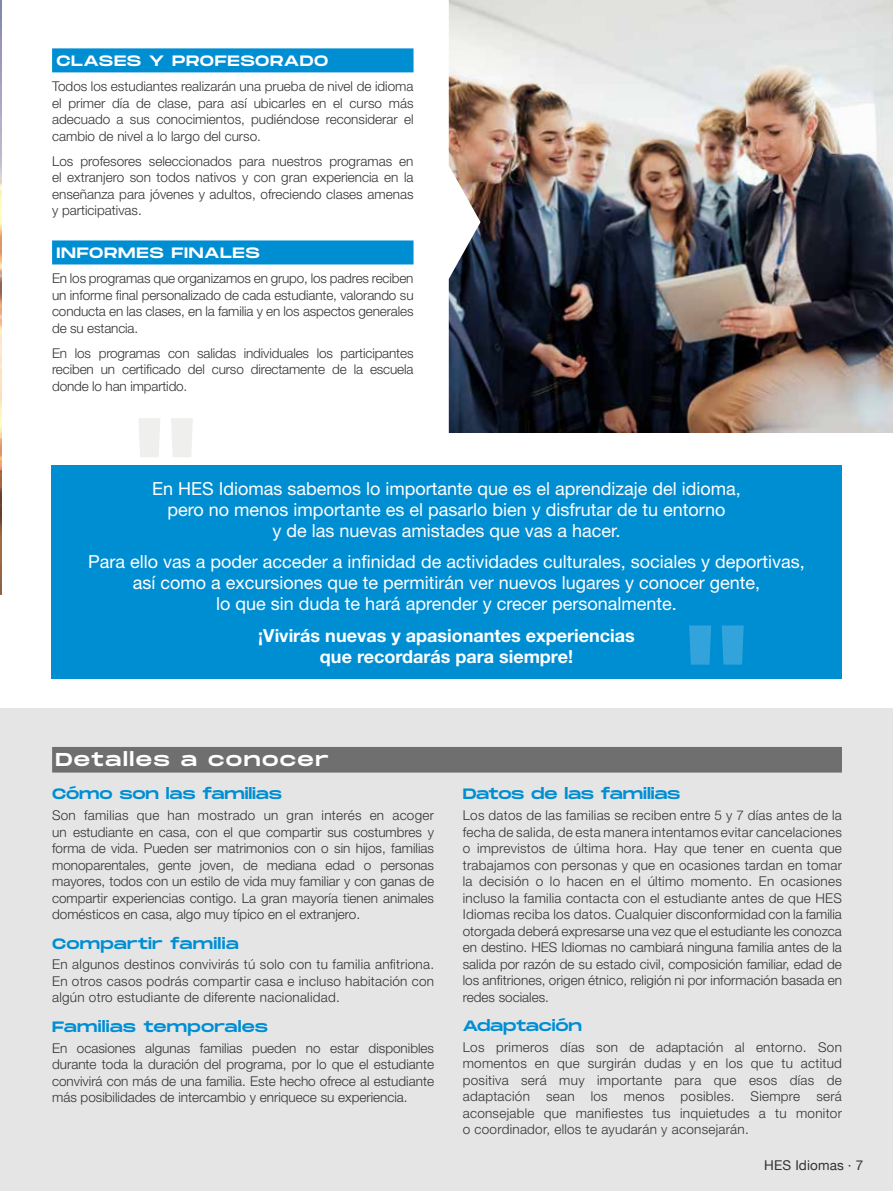
<style>
.page{position:relative;width:893px;height:1191px;background:#fff}
.page>*{position:absolute;margin:0;border:0;box-sizing:border-box;transform-origin:0 0}
.t1{font:122.4px "Monument Extended";color:#fff}
.t2{font:18.6px "Monument Extended";letter-spacing:.07em;color:#fff}
.t3{font:18px/21px "Helvetica Neue LT Std";color:#fff;text-align:center}
.t4{font:700 18px/21px "Helvetica Neue LT Std";color:#fff;text-align:center}
.t5{font:15px "Monument Extended";letter-spacing:-.005em;color:#008ed3}
.t6{font:15px "Monument Extended";letter-spacing:.04em;color:#fff}
.t7{font:300 13.5px/16.5px "Helvetica Neue LT Std";color:#333332;text-align:justify}
.t8{font:13.5px "Helvetica Neue";letter-spacing:.01em;color:#333332}
</style>
<div class="page">
<div style="left:51px;top:466px;width:791px;height:213px;background:#008ed3"></div>
<img style="left:480px;top:0;width:413px;height:432px">
<img style="left:0;top:0;width:1px;height:594px">
<svg style="left:52px;top:0;width:428px;height:433px"></svg>
<div style="left:52px;top:48px;width:362px;height:24px;background:#008ed3"></div>
<div style="left:52px;top:240px;width:362px;height:24px;background:#008ed3"></div>
<div style="left:1px;top:708px;width:892px;height:483px;background:#e5e5e5"></div>
<div style="left:52px;top:747px;width:790px;height:25px;background:#706f6f"></div>
<p class="t6" style="left:56px;top:50px;width:273px">CLASES Y PROFESORADO</p>
<p class="t7" style="left:52px;top:78px;width:363px">Todos los estudiantes realizarán una prueba de nivel de idioma el primer día de clase, para así ubicarles en el curso más adecuado a sus conocimientos, pudiéndose reconsiderar el cambio de nivel a lo largo del curso.</p>
<p class="t7" style="left:52px;top:152px;width:363px">Los profesores seleccionados para nuestros programas en el extranjero son todos nativos y con gran experiencia en la enseñanza para jóvenes y adultos, ofreciendo clases amenas y participativas.</p>
<p class="t6" style="left:56px;top:242px;width:205px">INFORMES FINALES</p>
<p class="t7" style="left:52px;top:270px;width:363px">En los programas que organizamos en grupo, los padres reciben un informe final personalizado de cada estudiante, valorando su conducta en las clases, en la familia y en los aspectos generales de su estancia.</p>
<p class="t7" style="left:52px;top:344px;width:363px">En los programas con salidas individuales los participantes reciben un certificado del curso directamente de la escuela donde lo han impartido.</p>
<h3 class="t3" style="left:152px;top:478px;width:590px">En HES Idiomas sabemos lo importante que es el aprendizaje del idioma, pero no menos importante es el pasarlo bien y disfrutar de tu entorno<br>y de las nuevas amistades que vas a hacer.</h3>
<h3 class="t3" style="left:88px;top:551px;width:718px">Para ello vas a poder acceder a infinidad de actividades culturales, sociales y deportivas, así como a excursiones que te permitirán ver nuevos lugares y conocer gente,<br>lo que sin duda te hará aprender y crecer personalmente.</h3>
<h3 class="t4" style="left:258px;top:624px;width:378px">¡Vivirás nuevas y apasionantes experiencias que recordarás para siempre!</h3>
<h1 class="t1" style="left:684px;top:581px;width:66px">"</h1>
<h2 class="t2" style="left:55px;top:746px;width:275px">Detalles a conocer</h2>
<p class="t5" style="left:52px;top:783px;width:231px">Cómo son las familias</p>
<p class="t7" style="left:52px;top:806px;width:383px">Son familias que han mostrado un gran interés en acoger un estudiante en casa, con el que compartir sus costumbres y forma de vida. Pueden ser matrimonios con o sin hijos, familias monoparentales, gente joven, de mediana edad o personas mayores, todos con un estilo de vida muy familiar y con ganas de compartir experiencias contigo. La gran mayoría tienen animales domésticos en casa, algo muy típico en el extranjero.</p>
<p class="t5" style="left:52px;top:932px;width:188px">Compartir familia</p>
<p class="t7" style="left:52px;top:956px;width:383px">En algunos destinos convivirás tú solo con tu familia anfitriona.<br>En otros casos podrás compartir casa e incluso habitación con algún otro estudiante de diferente nacionalidad.</p>
<p class="t5" style="left:52px;top:1015px;width:217px">Familias temporales</p>
<p class="t7" style="left:52px;top:1039px;width:383px">En ocasiones algunas familias pueden no estar disponibles durante toda la duración del programa, por lo que el estudiante convivirá con más de una familia. Este hecho ofrece al estudiante más posibilidades de intercambio y enriquece su experiencia.</p>
<p class="t5" style="left:463px;top:783px;width:219px">Datos de las familias</p>
<p class="t7" style="left:463px;top:806px;width:381px">Los datos de las familias se reciben entre 5 y 7 días antes de la fecha de salida, de esta manera intentamos evitar cancelaciones o imprevistos de última hora. Hay que tener en cuenta que trabajamos con personas y que en ocasiones tardan en tomar la decisión o lo hacen en el último momento. En ocasiones incluso la familia contacta con el estudiante antes de que HES Idiomas reciba los datos. Cualquier disconformidad con la familia otorgada deberá expresarse una vez que el estudiante les conozca en destino. HES Idiomas no cambiará ninguna familia antes de la salida por razón de su estado civil, composición familiar, edad de los anfitriones, origen étnico, religión ni por información basada en redes sociales.</p>
<p class="t5" style="left:463px;top:1015px;width:121px">Adaptación</p>
<p class="t7" style="left:463px;top:1038px;width:381px">Los primeros días son de adaptación al entorno. Son momentos en que surgirán dudas y en los que tu actitud positiva será muy importante para que esos días de adaptación sean los menos posibles. Siempre será aconsejable que manifiestes tus inquietudes a tu monitor o coordinador, ellos te ayudarán y aconsejarán.</p>
<p class="t8" style="left:764px;top:1155px;width:100px">HES Idiomas · 7</p>
<p class="t8" style="left:802px;top:1155px;width:43px">Irlanda</p>
</div>
